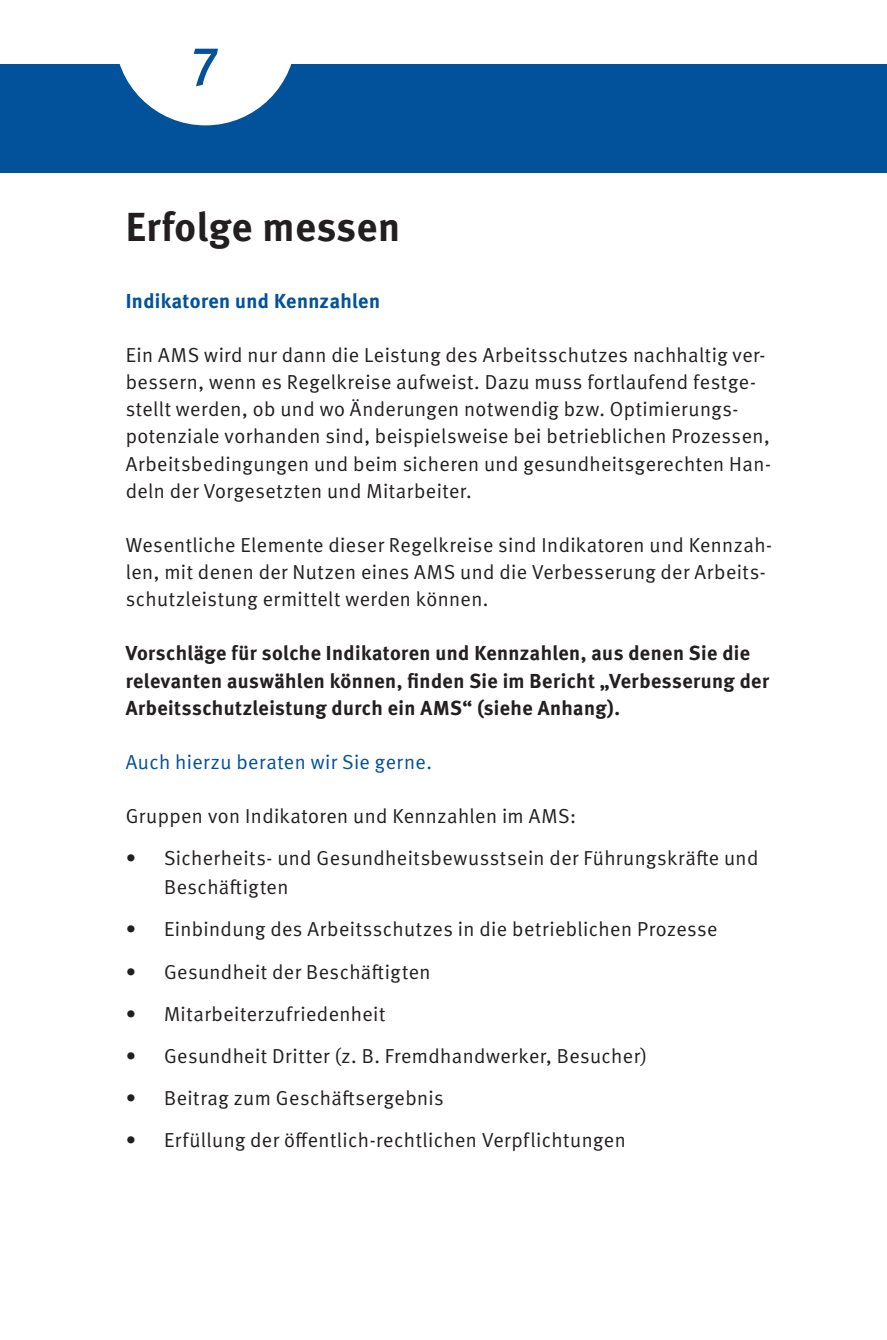
<style>
.page{position:relative;width:887px;height:1340px;background:#fff}
.page>*{position:absolute;margin:0;border:0;box-sizing:border-box;transform-origin:0 0}
.t1{font:500 54px "DGUV Meta";color:#01519b}
.t2{font:700 40.5px "DGUV Meta";letter-spacing:.02em;color:#231f20}
.t3{font:20.25px/27.2px "DGUV Meta";letter-spacing:.02em;color:#231f20}
.t4{font:700 20.25px/27.2px "DGUV Meta";letter-spacing:.02em;color:#231f20}
.t5{font:20.25px "DGUV Meta";letter-spacing:.02em;color:#01519b}
.t6{font:700 20.25px "DGUV Meta";letter-spacing:.02em;color:#01519b}
</style>
<div class="page">
<div style="left:0;top:64px;width:887px;height:108px;background:#01519b"></div>
<svg style="left:119px;top:64px;width:173px;height:61px"></svg>
<h1 class="t1" style="left:191px;top:34px;width:29px">7</h1>
<h2 class="t2" style="left:126px;top:203px;width:276px">Erfolge messen</h2>
<p class="t6" style="left:126px;top:289px;width:256px">Indikatoren und Kennzahlen</p>
<p class="t3" style="left:126px;top:342px;width:646px">Ein AMS wird nur dann die Leistung des Arbeitsschutzes nachhaltig ver&shy;bessern, wenn es Regelkreise aufweist. Dazu muss fortlaufend festge&shy;stellt werden, ob und wo Änderungen notwendig bzw. Optimierungs&shy;potenziale vorhanden sind, beispielsweise bei betrieblichen Prozessen, Arbeitsbedingungen und beim sicheren und gesundheitsgerechten Han&shy;deln der Vorgesetzten und Mitarbeiter.</p>
<p class="t3" style="left:126px;top:532px;width:648px">Wesentliche Elemente dieser Regelkreise sind Indikatoren und Kennzah&shy;len, mit denen der Nutzen eines AMS und die Verbesserung der Arbeits&shy;schutzleistung ermittelt werden können.</p>
<p class="t4" style="left:126px;top:640px;width:645px">Vorschläge für solche Indikatoren und Kennzahlen, aus denen Sie die relevanten auswählen können, finden Sie im Bericht „Verbesserung der<br>Arbeitsschutzleistung durch ein AMS“ (siehe Anhang).</p>
<p class="t5" style="left:126px;top:750px;width:308px">Auch hierzu beraten wir Sie gerne.</p>
<p class="t3" style="left:126px;top:803px;width:452px">Gruppen von Indikatoren und Kennzahlen im AMS:</p>
<p class="t3" style="left:164px;top:844px;width:596px;line-height:29.2px;text-indent:-38px">• Sicherheits- und Gesundheitsbewusstsein der Führungskräfte und<br>Beschäftigten</p>
<p class="t3" style="left:126px;top:916px;width:593px">• Einbindung des Arbeitsschutzes in die betrieblichen Prozesse</p>
<p class="t3" style="left:126px;top:958px;width:306px">• Gesundheit der Beschäftigten</p>
<p class="t3" style="left:126px;top:1000px;width:261px">• Mitarbeiterzufriedenheit</p>
<p class="t3" style="left:126px;top:1042px;width:523px">• Gesundheit Dritter (z. B. Fremdhandwerker, Besucher)</p>
<p class="t3" style="left:126px;top:1084px;width:319px">• Beitrag zum Geschäftsergebnis</p>
<p class="t3" style="left:126px;top:1126px;width:501px">• Erfüllung der öffentlich-rechtlichen Verpflichtungen</p>
</div>
